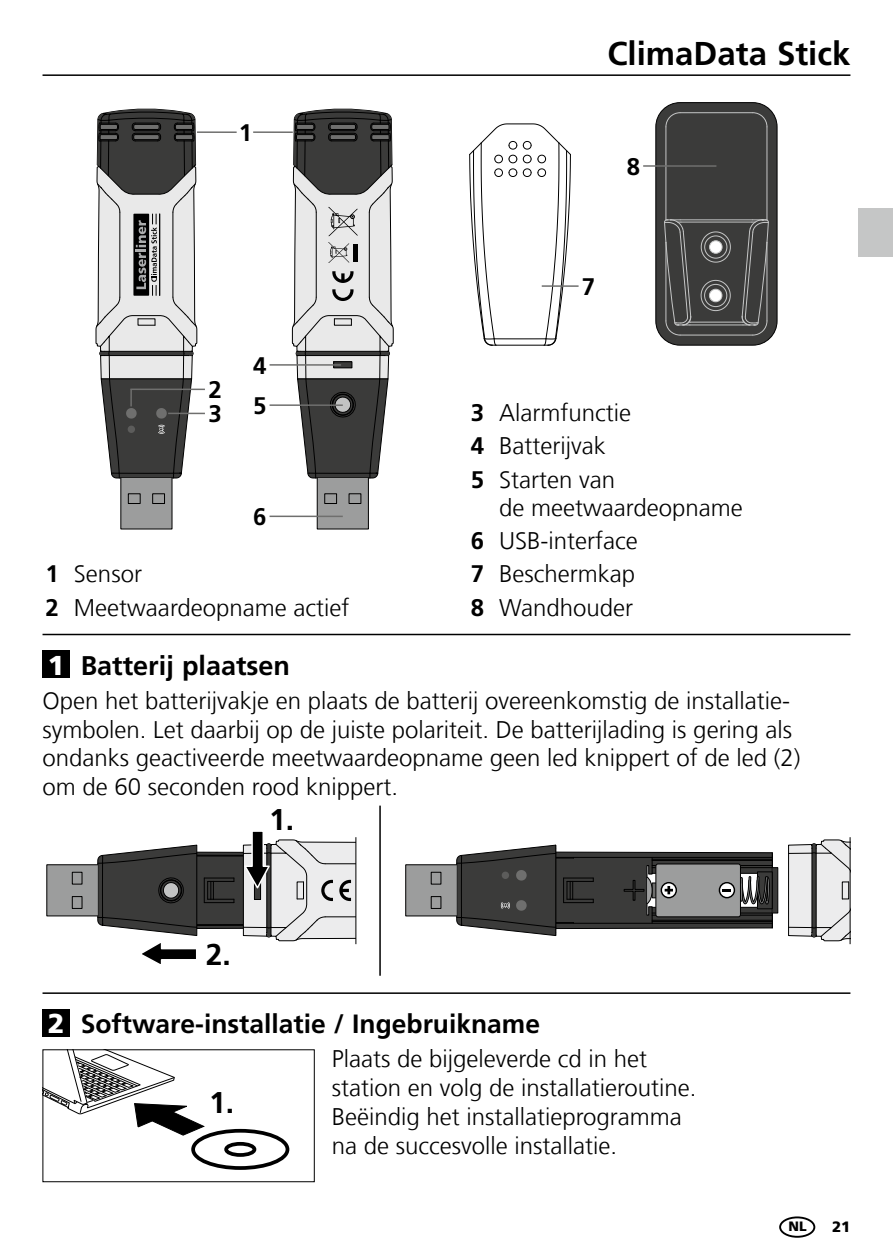
<style>
.page{position:relative;width:893px;height:1259px;background:#fff}
.page>*{position:absolute;margin:0;border:0;box-sizing:border-box;transform-origin:0 0}
.t1{font:700 33px "Frutiger LT Com";color:#000}
.t2{font:700 30px "Frutiger LT Com";color:#000}
.t3{font:900 27.3px "Frutiger LT Com";color:#fff}
.t4{font:700 27px "Frutiger LT Com";color:#000}
.t5{font:700 26.4px "Frutiger LT Com";color:#000}
.t6{font:300 24px/28.8px "Frutiger LT Com";color:#000}
.t7{font:700 24px/33px "Frutiger LT Com";color:#000;text-align:justify}
.t8{font:900 15px "Frutiger LT Com";color:#000}
.t9{font:900 13.5px "Frutiger LT Com";color:#000}
</style>
<div class="page">
<hr style="left:43px;top:74px;width:807px;height:2px;background:#000">
<svg style="left:773px;top:867px;width:5px;height:46px"></svg>
<svg style="left:788px;top:838px;width:62px;height:104px;background:#cdcdce"></svg>
<hr style="left:788px;top:852px;width:24px;height:2px;background:#000">
<div style="left:405px;top:864px;width:52px;height:52px;background:#9c9d9d;border:1px solid #000"></div>
<div style="left:431px;top:872px;width:10px;height:12px;border:1px solid #000"></div>
<div style="left:431px;top:896px;width:10px;height:13px;border:1px solid #000"></div>
<div style="left:317px;top:477px;width:52px;height:52px;background:#9c9d9d;border:1px solid #000"></div>
<div style="left:324px;top:493px;width:13px;height:11px;border:1px solid #000"></div>
<div style="left:349px;top:493px;width:12px;height:11px;border:1px solid #000"></div>
<svg style="left:292px;top:108px;width:102px;height:370px;background:#939393"></svg>
<div style="left:334px;top:362px;width:18px;height:6px;background:#3b3b3a"></div>
<div style="left:334px;top:361px;width:18px;height:7px;border:1px solid #000"></div>
<div style="left:120px;top:477px;width:52px;height:52px;background:#9c9d9d"></div>
<div style="left:128px;top:493px;width:13px;height:11px;border:1px solid #000"></div>
<div style="left:152px;top:493px;width:13px;height:11px;border:1px solid #000"></div>
<hr style="left:43px;top:634px;width:807px;height:1px;background:#000">
<svg style="left:95px;top:108px;width:102px;height:370px;background:#8f8f8e"></svg>
<hr style="left:130px;top:388px;width:75px;height:2px;background:#6f6f6e">
<hr style="left:168px;top:413px;width:37px;height:1px;background:#6f6f6e">
<hr style="left:270px;top:404px;width:73px;height:2px;background:#6f6f6e">
<hr style="left:270px;top:515px;width:73px;height:2px;background:#6f6f6e">
<hr style="left:270px;top:364px;width:71px;height:2px;background:#6f6f6e">
<hr style="left:197px;top:131px;width:40px;height:2px;background:#6f6f6e">
<hr style="left:253px;top:131px;width:40px;height:2px;background:#6f6f6e">
<div style="left:656px;top:103px;width:121px;height:242px;background:#3b3b3a;border-radius:24px"></div>
<div style="left:656px;top:102px;width:121px;height:243px;border:1px solid #000;border-radius:24px"></div>
<hr style="left:680px;top:112px;width:73px;height:1px;background:#c5c6c6">
<hr style="left:665px;top:127px;width:1px;height:93px;background:#c5c6c6">
<svg style="left:665px;top:112px;width:16px;height:16px"></svg>
<svg style="left:752px;top:112px;width:16px;height:16px"></svg>
<hr style="left:766px;top:127px;width:1px;height:93px;background:#c5c6c6">
<svg style="left:664px;top:219px;width:105px;height:117px"></svg>
<svg style="left:469px;top:123px;width:102px;height:223px"></svg>
<hr style="left:542px;top:285px;width:37px;height:2px;background:#6f6f6e">
<hr style="left:643px;top:165px;width:73px;height:2px;background:#6f6f6e">
<div style="left:43px;top:651px;width:27px;height:27px;background:#000"></div>
<div style="left:46px;top:864px;width:52px;height:52px;background:#9c9d9d"></div>
<div style="left:72px;top:872px;width:10px;height:12px;border:1px solid #000"></div>
<div style="left:72px;top:896px;width:10px;height:13px;border:1px solid #000"></div>
<hr style="left:850px;top:837px;width:1px;height:107px;background:#000">
<hr style="left:379px;top:805px;width:2px;height:170px;background:#000">
<div style="left:43px;top:1009px;width:27px;height:27px;background:#000"></div>
<svg style="left:45px;top:1051px;width:160px;height:84px"></svg>
<div style="left:191px;top:1129px;width:98px;height:41px;border:4px solid #000;border-radius:50%"></div>
<div style="left:224px;top:1142px;width:32px;height:14px;border:4px solid #000;border-radius:50%"></div>
<hr style="left:43px;top:992px;width:807px;height:2px;background:#000">
<svg style="left:97px;top:831px;width:259px;height:133px"></svg>
<svg style="left:456px;top:844px;width:317px;height:92px"></svg>
<div style="left:859px;top:208px;width:34px;height:49px;background:#c5c6c6"></div>
<div style="left:779px;top:1216px;width:36px;height:21px;border:2px solid #000;border-radius:50%"></div>
<p class="t7" style="left:239px;top:116px;width:15px">1</p>
<p class="t7" style="left:208px;top:378px;width:15px;line-height:24px">2<br>3</p>
<p class="t7" style="left:253px;top:349px;width:15px">4</p>
<p class="t7" style="left:253px;top:389px;width:15px">5</p>
<p class="t7" style="left:46px;top:558px;width:15px">1<br>2</p>
<p class="t7" style="left:253px;top:500px;width:15px">6</p>
<p class="t6" style="left:74px;top:558px;width:277px;line-height:33px">Sensor<br>Meetwaardeopname actief</p>
<h1 class="t1" style="left:607px;top:34px;width:245px">ClimaData Stick</h1>
<p class="t7" style="left:627px;top:150px;width:15px">8</p>
<p class="t7" style="left:582px;top:270px;width:15px">7</p>
<p class="t7" style="left:471px;top:397px;width:15px">3<br>4<br>5</p>
<p class="t7" style="left:471px;top:524px;width:15px">6<br>7<br>8</p>
<p class="t6" style="left:499px;top:397px;width:133px;line-height:33px">Alarmfunctie<br>Batterijvak<br>Starten van</p>
<p class="t6" style="left:499px;top:492px;width:245px;line-height:33px">de meetwaardeopname<br>USB-interface<br>Beschermkap<br>Wandhouder</p>
<p class="t4" style="left:81px;top:649px;width:211px">Batterij plaatsen</p>
<p class="t6" style="left:43px;top:686px;width:759px">Open het batterijvakje en plaats de batterij overeenkomstig de installatie&shy;symbolen. Let daarbij op de juiste polariteit. De batterijlading is gering als ondanks geactiveerde meetwaardeopname geen led knippert of de led (2) om de 60 seconden rood knippert.</p>
<p class="t3" style="left:48px;top:648px;width:18px">1</p>
<p class="t2" style="left:269px;top:802px;width:27px">1.</p>
<p class="t3" style="left:48px;top:1007px;width:18px">2</p>
<p class="t2" style="left:206px;top:936px;width:27px">2.</p>
<p class="t5" style="left:81px;top:1008px;width:461px">Software-installatie / Ingebruikname</p>
<p class="t2" style="left:209px;top:1084px;width:27px">1.</p>
<p class="t6" style="left:332px;top:1045px;width:366px">Plaats de bijgeleverde cd in het station en volg de installatieroutine.<br>Beëindig het installatieprogramma na de succesvolle installatie.</p>
<p class="t9" style="left:789px;top:1218px;width:20px">NL</p>
<p class="t8" style="left:832px;top:1217px;width:20px">21</p>
</div>
